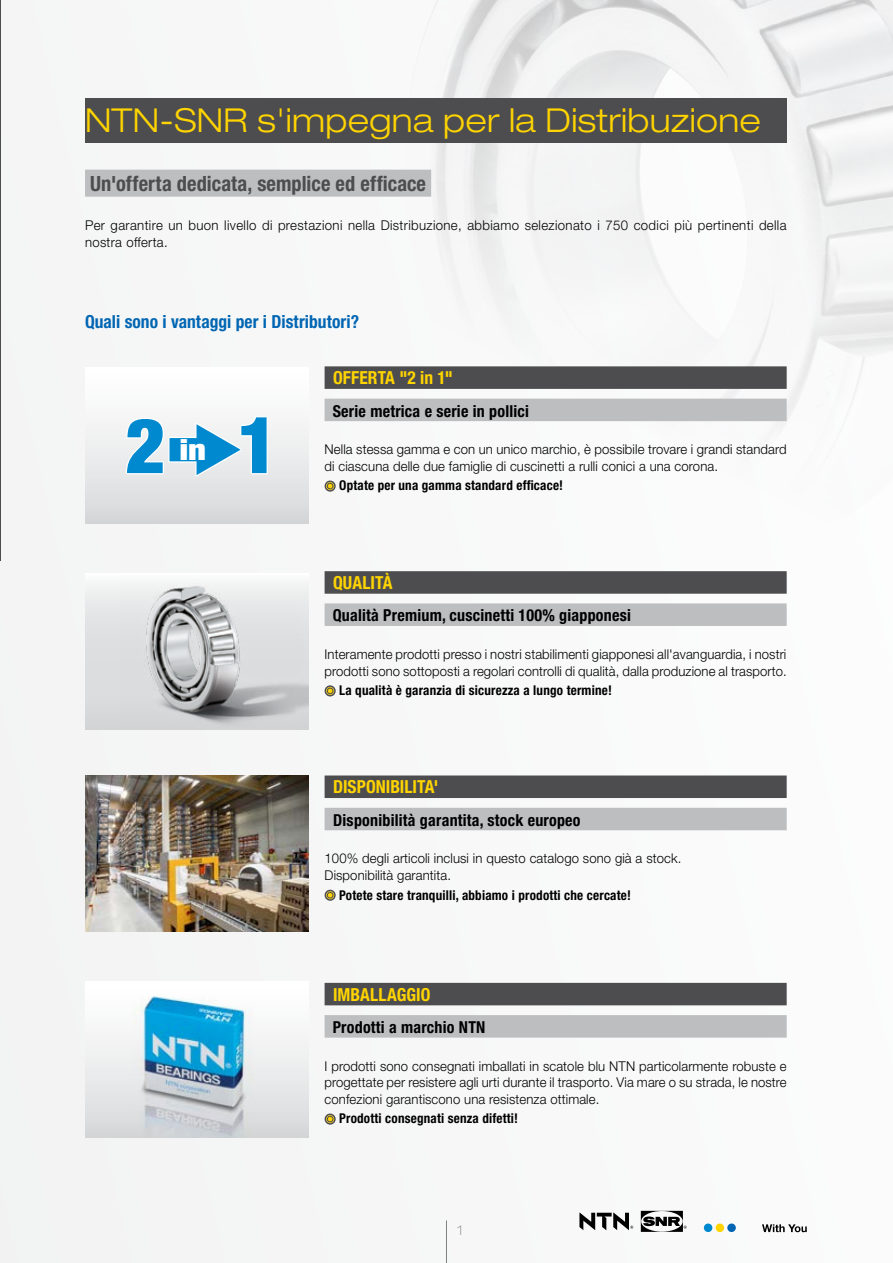
<style>
.page{position:relative;width:893px;height:1263px;background:#f8f8f8}
.page>*{position:absolute;margin:0;border:0;box-sizing:border-box;transform-origin:0 0}
.t1{font:300 expanded 33px "Helvetica Neue";letter-spacing:.01em;color:#ffd400}
.t2{font:900 condensed 29.25px "Helvetica Neue";color:#fff;scale:1.18 1}
.t3{font:700 condensed 21px "Helvetica Neue";letter-spacing:.005em;color:#4d4d4f}
.t4{font:700 condensed 18px "Helvetica Neue";letter-spacing:.005em;color:#ffd400}
.t5{font:700 condensed 18px "Helvetica Neue";letter-spacing:.005em;color:#0066b3}
.t6{font:700 condensed 16.5px "Helvetica Neue";letter-spacing:.015em;color:#000}
.t7{font:300 13.5px/16.5px "Helvetica Neue";letter-spacing:.01em;color:#000}
.t8{font:700 condensed 13.5px "Helvetica Neue";letter-spacing:.015em;color:#000}
.t9{font:100 expanded 13.5px "Helvetica Neue";color:#808285}
</style>
<div class="page">
<img style="left:399px;top:0;width:494px;height:422px">
<hr style="left:0;top:0;width:1px;height:560px;background:#4d4d4f">
<hr style="left:446px;top:1220px;width:1px;height:43px;background:#808285">
<svg style="left:579px;top:1212px;width:54px;height:18px"></svg>
<svg style="left:641px;top:1211px;width:46px;height:21px"></svg>
<svg style="left:762px;top:1224px;width:45px;height:8px"></svg>
<div style="left:704px;top:1223px;width:8px;height:9px;background:#0089cf;border-radius:50%"></div>
<div style="left:727px;top:1223px;width:9px;height:9px;background:#0066b3;border-radius:50%"></div>
<div style="left:716px;top:1223px;width:8px;height:9px;background:#ffd400;border-radius:50%"></div>
<div style="left:85px;top:170px;width:346px;height:27px;background:#bcbec0"></div>
<div style="left:85px;top:98px;width:702px;height:44px;background:#4d4d4f"></div>
<div style="left:86px;top:367px;width:222px;height:156px;background:linear-gradient(to bottom,#fff,#d8d9db)"></div>
<svg style="left:126px;top:416px;width:142px;height:60px"></svg>
<div style="left:86px;top:573px;width:222px;height:156px;background:linear-gradient(to bottom,#f0f1f1,#d2d3d5)"></div>
<img style="left:119px;top:575px;width:189px;height:152px">
<div style="left:325px;top:775px;width:462px;height:23px;background:#4d4d4f"></div>
<div style="left:325px;top:808px;width:462px;height:22px;background:#bcbec0"></div>
<div style="left:325px;top:890px;width:11px;height:11px;border:2px solid #4d4d4f;border-radius:50%"></div>
<svg style="left:327px;top:892px;width:6px;height:6px"></svg>
<div style="left:325px;top:571px;width:462px;height:23px;background:#4d4d4f"></div>
<div style="left:325px;top:603px;width:462px;height:23px;background:#bcbec0"></div>
<div style="left:325px;top:685px;width:11px;height:11px;border:2px solid #4d4d4f;border-radius:50%"></div>
<svg style="left:327px;top:688px;width:6px;height:6px"></svg>
<div style="left:325px;top:366px;width:462px;height:23px;background:#4d4d4f"></div>
<div style="left:325px;top:399px;width:462px;height:22px;background:#bcbec0"></div>
<div style="left:325px;top:481px;width:11px;height:11px;border:2px solid #4d4d4f;border-radius:50%"></div>
<svg style="left:327px;top:483px;width:6px;height:6px"></svg>
<div style="left:325px;top:983px;width:462px;height:22px;background:#4d4d4f"></div>
<div style="left:325px;top:1015px;width:462px;height:22px;background:#bcbec0"></div>
<div style="left:325px;top:1113px;width:11px;height:11px;border:2px solid #4d4d4f;border-radius:50%"></div>
<svg style="left:327px;top:1116px;width:6px;height:6px"></svg>
<img style="left:86px;top:775px;width:222px;height:156px">
<div style="left:86px;top:981px;width:222px;height:156px;background:linear-gradient(to bottom,#fff,#d8d9db)"></div>
<img style="left:133px;top:996px;width:127px;height:141px">
<h1 class="t1" style="left:85px;top:100px;width:677px">NTN-SNR s'impegna per la Distribuzione</h1>
<h3 class="t3" style="left:90px;top:170px;width:338px">Un'offerta dedicata, semplice ed efficace</h3>
<p class="t7" style="left:85px;top:217px;width:703px">Per garantire un buon livello di prestazioni nella Distribuzione, abbiamo selezionato i 750 codici più pertinenti della nostra offerta.</p>
<h3 class="t5" style="left:85px;top:311px;width:276px">Quali sono i vantaggi per i Distributori?</h3>
<h2 class="t2" style="left:179px;top:431px;width:24px">in</h2>
<h3 class="t4" style="left:333px;top:367px;width:121px">OFFERTA "2 in 1"</h3>
<p class="t6" style="left:333px;top:401px;width:198px">Serie metrica e serie in pollici</p>
<p class="t7" style="left:325px;top:441px;width:464px">Nella stessa gamma e con un unico marchio, è possibile trovare i grandi standard di ciascuna delle due famiglie di cuscinetti a rulli conici a una corona.</p>
<p class="t8" style="left:339px;top:477px;width:225px">Optate per una gamma standard efficace!</p>
<h3 class="t4" style="left:333px;top:572px;width:61px">QUALITÀ</h3>
<p class="t6" style="left:333px;top:605px;width:300px">Qualità Premium, cuscinetti 100% giapponesi</p>
<p class="t7" style="left:325px;top:646px;width:464px">Interamente prodotti presso i nostri stabilimenti giapponesi all'avanguardia, i nostri prodotti sono sottoposti a regolari controlli di qualità, dalla produzione al trasporto.</p>
<p class="t8" style="left:339px;top:682px;width:274px">La qualità è garanzia di sicurezza a lungo termine!</p>
<h3 class="t4" style="left:333px;top:776px;width:107px">DISPONIBILITA'</h3>
<p class="t6" style="left:333px;top:810px;width:249px">Disponibilità garantita, stock europeo</p>
<p class="t7" style="left:325px;top:850px;width:358px">100% degli articoli inclusi in questo catalogo sono già a stock.<br>Disponibilità garantita.</p>
<p class="t8" style="left:339px;top:887px;width:293px">Potete stare tranquilli, abbiamo i prodotti che cercate!</p>
<h3 class="t4" style="left:333px;top:983px;width:99px">IMBALLAGGIO</h3>
<p class="t6" style="left:333px;top:1017px;width:154px">Prodotti a marchio NTN</p>
<p class="t7" style="left:325px;top:1057px;width:464px;text-align:justify">I prodotti sono consegnati imballati in scatole blu NTN particolarmente robuste e progettate per resistere agli urti durante il trasporto. Via mare o su strada, le nostre confezioni garantiscono una resistenza ottimale.</p>
<p class="t8" style="left:339px;top:1110px;width:180px">Prodotti consegnati senza difetti!</p>
<p class="t9" style="left:457px;top:1222px;width:7px">1</p>
</div>
